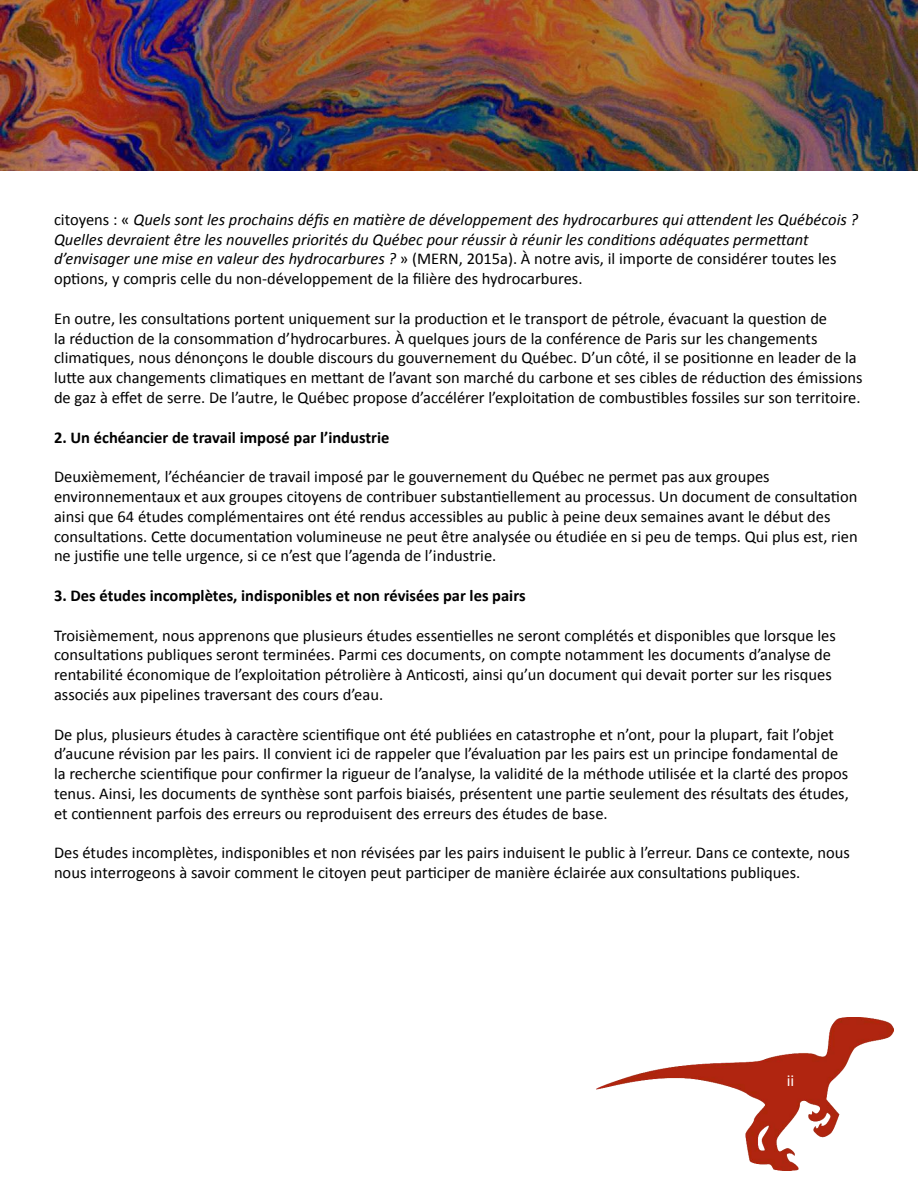
<style>
.page{position:relative;width:918px;height:1188px;background:#fff}
.page>*{position:absolute;margin:0;border:0;box-sizing:border-box;transform-origin:0 0}
.t1{font:16.5px/19.8px "Calibri";color:#000}
.t2{font:italic 16.5px/19.8px "Calibri";color:#000}
.t3{font:700 16.5px "Calibri";color:#000}
.t4{font:16.5px "Calibri";color:#fff}
.s1{font-style:normal}
</style>
<div class="page">
<img style="left:596px;top:1017px;width:298px;height:153px">
<img style="left:0;top:0;width:918px;height:171px">
<p class="t2" style="left:54px;top:209px;width:806px"><span class="s1">citoyens : «</span> Quels sont les prochains défis en matière de développement des hydrocarbures qui attendent les Québécois ?<br>Quelles devraient être les nouvelles priorités du Québec pour réussir à réunir les conditions adéquates permettant d’envisager une mise en valeur des hydrocarbures ? <span class="s1">» (MERN, 2015a). À notre avis, il importe de considérer toutes les options, y compris celle du non-développement de la filière des hydrocarbures.</span></p>
<p class="t1" style="left:54px;top:308px;width:810px">En outre, les consultations portent uniquement sur la production et le transport de pétrole, évacuant la question de<br>la réduction de la consommation d’hydrocarbures. À quelques jours de la conférence de Paris sur les changements climatiques, nous dénonçons le double discours du gouvernement du Québec. D’un côté, il se positionne en leader de la lutte aux changements climatiques en mettant de l’avant son marché du carbone et ses cibles de réduction des émissions de gaz à effet de serre. De l’autre, le Québec propose d’accélérer l’exploitation de combustibles fossiles sur son territoire.</p>
<p class="t3" style="left:54px;top:427px;width:337px">2. Un échéancier de travail imposé par l’industrie</p>
<p class="t1" style="left:54px;top:467px;width:805px">Deuxièmement, l’échéancier de travail imposé par le gouvernement du Québec ne permet pas aux groupes environnementaux et aux groupes citoyens de contribuer substantiellement au processus. Un document de consultation ainsi que 64 études complémentaires ont été rendus accessibles au public à peine deux semaines avant le début des consultations. Cette documentation volumineuse ne peut être analysée ou étudiée en si peu de temps. Qui plus est, rien ne justifie une telle urgence, si ce n’est que l’agenda de l’industrie.</p>
<p class="t3" style="left:54px;top:585px;width:473px">3. Des études incomplètes, indisponibles et non révisées par les pairs</p>
<p class="t1" style="left:54px;top:625px;width:783px">Troisièmement, nous apprenons que plusieurs études essentielles ne seront complétés et disponibles que lorsque les consultations publiques seront terminées. Parmi ces documents, on compte notamment les documents d’analyse de rentabilité économique de l’exploitation pétrolière à Anticosti, ainsi qu’un document qui devait porter sur les risques associés aux pipelines traversant des cours d’eau.</p>
<p class="t1" style="left:54px;top:724px;width:796px">De plus, plusieurs études à caractère scientifique ont été publiées en catastrophe et n’ont, pour la plupart, fait l’objet d’aucune révision par les pairs. Il convient ici de rappeler que l’évaluation par les pairs est un principe fondamental de la recherche scientifique pour confirmer la rigueur de l’analyse, la validité de la méthode utilisée et la clarté des propos tenus. Ainsi, les documents de synthèse sont parfois biaisés, présentent une partie seulement des résultats des études, et contiennent parfois des erreurs ou reproduisent des erreurs des études de base.</p>
<p class="t1" style="left:54px;top:843px;width:797px">Des études incomplètes, indisponibles et non révisées par les pairs induisent le public à l’erreur. Dans ce contexte, nous nous interrogeons à savoir comment le citoyen peut participer de manière éclairée aux consultations publiques.</p>
<p class="t4" style="left:787px;top:1070px;width:9px">ii</p>
</div>
